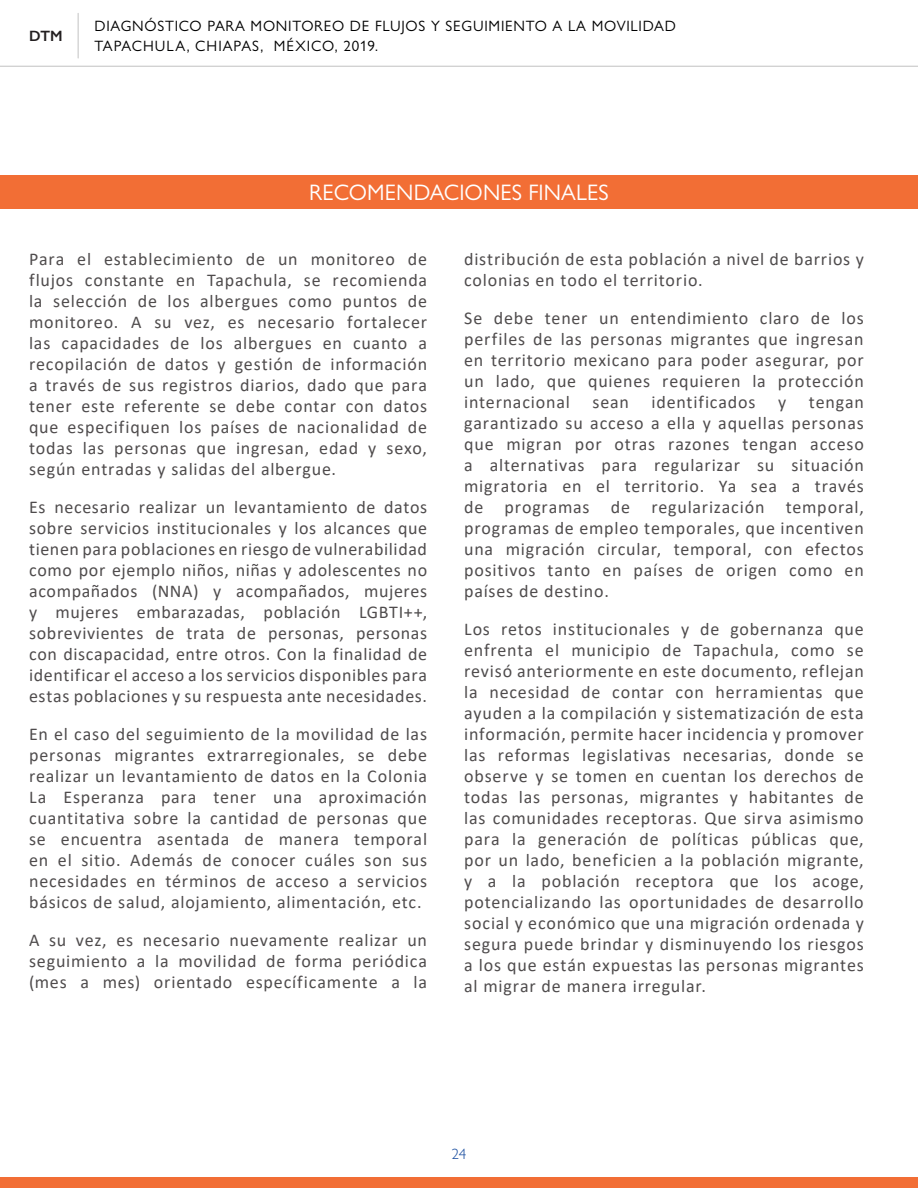
<style>
.page{position:relative;width:918px;height:1188px;background:#fff}
.page>*{position:absolute;margin:0;border:0;box-sizing:border-box;transform-origin:0 0}
.t1{font:22.5px "Gill Sans Nova";letter-spacing:.005em;color:#fff}
.t2{font:18px/21px "Calibri";letter-spacing:.045em;color:#231f20;text-align:justify}
.t3{font:15px/19.8px "Gill Sans Nova";letter-spacing:.05em;color:#000001}
.t4{font:600 15px "Gill Sans Nova";color:#231f20}
.t5{font:300 15px "Gill Sans Nova";color:#14499d}
</style>
<div class="page">
<div style="left:0;top:175px;width:918px;height:34px;background:#f26e35"></div>
<div style="left:0;top:1178px;width:918px;height:10px;background:#f26e35"></div>
<hr style="left:78px;top:13px;width:1px;height:45px;background:#000">
<hr style="left:0;top:66px;width:918px;height:1px;background:#000">
<p class="t4" style="left:29px;top:27px;width:35px">DTM</p>
<p class="t3" style="left:94px;top:16px;width:583px">DIAGNÓSTICO PARA MONITOREO DE FLUJOS Y SEGUIMIENTO A LA MOVILIDAD<br>TAPACHULA, CHIAPAS, MÉXICO, 2019.</p>
<p class="t1" style="left:309px;top:179px;width:301px">RECOMENDACIONES FINALES</p>
<p class="t1" style="left:365px;top:179px;width:169px">SURVEY RESULTS</p>
<p class="t2" style="left:29px;top:248px;width:400px">Para el establecimiento de un monitoreo de flujos constante en Tapachula, se recomienda la selección de los albergues como puntos de monitoreo. A su vez, es necesario fortalecer las capacidades de los albergues en cuanto a recopilación de datos y gestión de información a través de sus registros diarios, dado que para tener este referente se debe contar con datos que especifiquen los países de nacionalidad de todas las personas que ingresan, edad y sexo, según entradas y salidas del albergue.</p>
<p class="t2" style="left:29px;top:496px;width:400px">Es necesario realizar un levantamiento de datos sobre servicios institucionales y los alcances que tienen para poblaciones en riesgo de vulnerabilidad como por ejemplo niños, niñas y adolescentes no acompañados (NNA) y acompañados, mujeres y mujeres embarazadas, población LGBTI++, sobrevivientes de trata de personas, personas con discapacidad, entre otros. Con la finalidad de identificar el acceso a los servicios disponibles para estas poblaciones y su respuesta ante necesidades.</p>
<p class="t2" style="left:29px;top:723px;width:400px">En el caso del seguimiento de la movilidad de las personas migrantes extrarregionales, se debe realizar un levantamiento de datos en la Colonia La Esperanza para tener una aproximación cuantitativa sobre la cantidad de personas que se encuentra asentada de manera temporal en el sitio. Además de conocer cuáles son sus necesidades en términos de acceso a servicios básicos de salud, alojamiento, alimentación, etc.</p>
<p class="t2" style="left:29px;top:929px;width:400px">A su vez, es necesario nuevamente realizar un seguimiento a la movilidad de forma periódica (mes a mes) orientado específicamente a la</p>
<p class="t2" style="left:464px;top:248px;width:401px">distribución de esta población a nivel de barrios y colonias en todo el territorio.</p>
<p class="t2" style="left:464px;top:307px;width:401px">Se debe tener un entendimiento claro de los perfiles de las personas migrantes que ingresan en territorio mexicano para poder asegurar, por un lado, que quienes requieren la protección internacional</p>
<p class="t2" style="left:593px;top:391px;width:38px">sean</p>
<p class="t2" style="left:651px;top:391px;width:106px">identificados</p>
<p class="t2" style="left:778px;top:391px;width:10px">y</p>
<p class="t2" style="left:464px;top:391px;width:401px;text-indent:345px">tengan garantizado su acceso a ella y aquellas personas que migran por otras razones tengan acceso a alternativas para regularizar su situación migratoria en el territorio. Ya sea a través de programas de regularización temporal, programas de empleo temporales, que incentiven una migración circular, temporal, con efectos positivos tanto en países de origen como en países de destino.</p>
<p class="t2" style="left:464px;top:618px;width:401px">Los retos institucionales y de gobernanza que enfrenta el municipio de Tapachula, como se revisó anteriormente en este documento, reflejan la necesidad de contar con herramientas que ayuden a la compilación y sistematización de esta información, permite hacer incidencia y promover las reformas legislativas necesarias, donde se observe y se tomen en cuentan los derechos de todas las personas, migrantes y habitantes de las comunidades receptoras. Que sirva asimismo para la generación de políticas públicas que, por un lado, beneficien a la población migrante, y a la población receptora que los acoge, potencializando las oportunidades de desarrollo social y económico que una migración ordenada y segura puede brindar y disminuyendo los riesgos a los que están expuestas las personas migrantes al migrar de manera irregular.</p>
<p class="t5" style="left:452px;top:1145px;width:16px">24</p>
</div>
